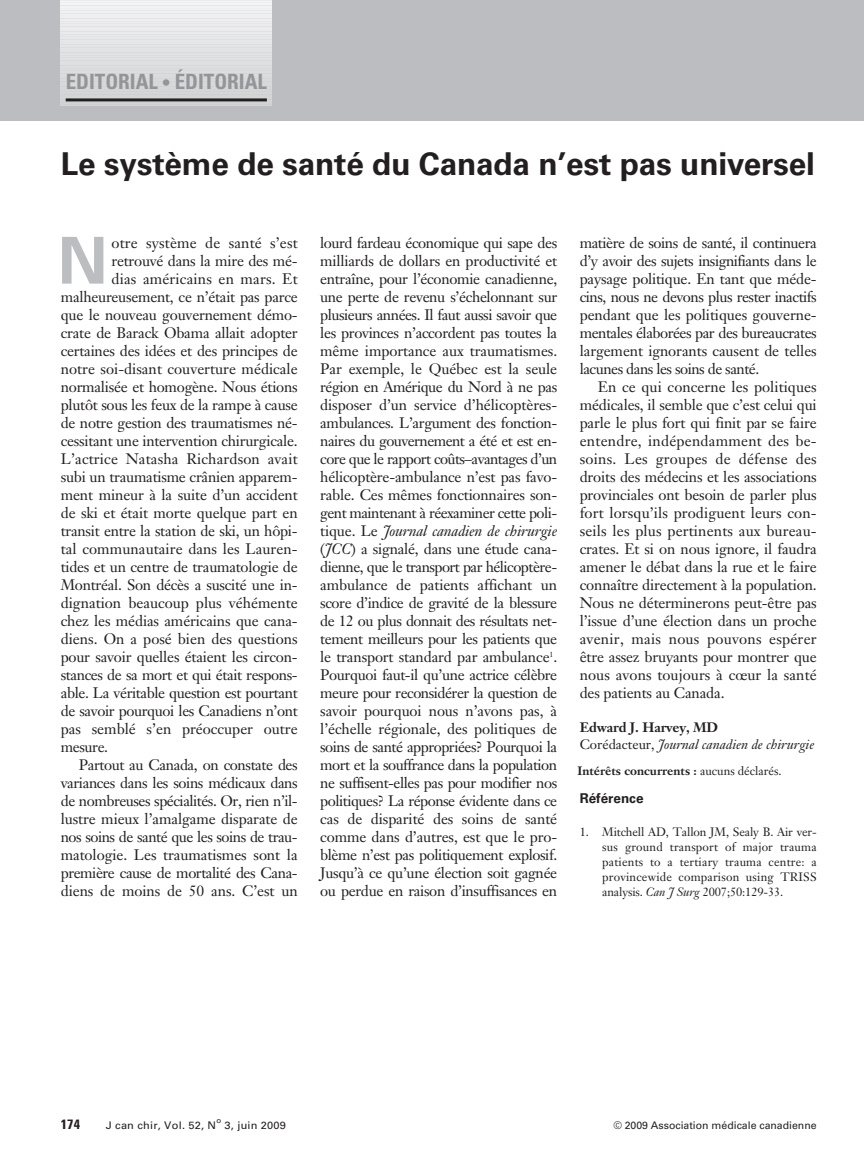
<style>
.page{position:relative;width:864px;height:1175px;background:#fff}
.page>*{position:absolute;margin:0;border:0;box-sizing:border-box;transform-origin:0 0}
.t1{font:700 64.65px "Univers";color:#bcbdc0}
.t2{font:700 31.5px "Univers";letter-spacing:-.005em;color:#231f20}
.t3{font:700 condensed 21px "Univers";color:#939598}
.t4{font:15px/18px "Janson Text";letter-spacing:-.015em;color:#231f20;text-align:justify}
.t5{font:15px "Janson Text";letter-spacing:.01em;color:#231f20}
.t6{font:15px "Janson Text";letter-spacing:.005em;color:#231f20}
.t7{font:italic 13.5px/16.5px "Janson Text";color:#231f20}
.t8{font:700 13.5px "Univers";color:#231f20}
.t9{font:700 condensed 13.5px "Univers";color:#231f20;scale:1.05 1}
.t10{font:12px/15px "Janson Text";letter-spacing:.015em;color:#231f20;text-align:justify}
.t11{font:700 12px "Janson Text";color:#231f20}
.t12{font:10.5px "Univers";color:#231f20}
.t13{font:10.5px "Univers";color:#231f20;scale:1.05 1}
.t14{font:7.5px "Univers";color:#231f20;scale:1.05 1}
.s1{font-size:18px}
.s2{font-style:italic}
.s3{font-weight:700;font-style:normal}
.s4{font-style:normal}
.s5{font-weight:400}
</style>
<div class="page">
<div style="left:0;top:0;width:864px;height:120px;background:#bcbdc0"></div>
<hr style="left:61px;top:104px;width:210px;height:2px;background:#d1d2d4">
<hr style="left:61px;top:102px;width:210px;height:3px;background:#d2d3d5">
<svg style="left:61px;top:100px;width:210px;height:2px"></svg>
<hr style="left:61px;top:97px;width:210px;height:3px;background:#d4d5d7">
<hr style="left:61px;top:94px;width:210px;height:3px;background:#d4d5d7">
<hr style="left:61px;top:91px;width:210px;height:4px;background:#d5d6d8">
<hr style="left:61px;top:89px;width:210px;height:3px;background:#d6d7d9">
<hr style="left:61px;top:86px;width:210px;height:3px;background:#d7d8da">
<hr style="left:61px;top:83px;width:210px;height:4px;background:#d8d9db">
<hr style="left:61px;top:81px;width:210px;height:3px;background:#d8d9db">
<hr style="left:61px;top:78px;width:210px;height:4px;background:#d9dadc">
<hr style="left:61px;top:76px;width:210px;height:3px;background:#dadbdd">
<hr style="left:61px;top:73px;width:210px;height:3px;background:#dbdcde">
<hr style="left:61px;top:70px;width:210px;height:4px;background:#dcdddf">
<hr style="left:61px;top:68px;width:210px;height:3px;background:#dcdddf">
<hr style="left:61px;top:65px;width:210px;height:4px;background:#dddee0">
<hr style="left:61px;top:63px;width:210px;height:3px;background:#dedfe1">
<hr style="left:61px;top:60px;width:210px;height:3px;background:#dfe0e2">
<hr style="left:61px;top:57px;width:210px;height:4px;background:#e0e1e3">
<hr style="left:61px;top:55px;width:210px;height:3px;background:#e1e2e4">
<hr style="left:61px;top:52px;width:210px;height:3px;background:#e1e2e4">
<hr style="left:61px;top:50px;width:210px;height:3px;background:#e2e3e5">
<hr style="left:61px;top:47px;width:210px;height:3px;background:#e3e4e6">
<hr style="left:61px;top:44px;width:210px;height:4px;background:#e4e5e7">
<hr style="left:61px;top:42px;width:210px;height:3px;background:#e5e6e8">
<hr style="left:61px;top:39px;width:210px;height:3px;background:#e6e7e9">
<hr style="left:61px;top:36px;width:210px;height:4px;background:#e7e8e9">
<hr style="left:61px;top:34px;width:210px;height:3px;background:#e8e9ea">
<hr style="left:61px;top:31px;width:210px;height:4px;background:#e9eaeb">
<hr style="left:61px;top:29px;width:210px;height:3px;background:#eaebec">
<hr style="left:61px;top:26px;width:210px;height:3px;background:#ebebed">
<hr style="left:61px;top:23px;width:210px;height:4px;background:#ececee">
<hr style="left:61px;top:21px;width:210px;height:3px;background:#ededee">
<hr style="left:61px;top:18px;width:210px;height:4px;background:#eeeeef">
<hr style="left:61px;top:16px;width:210px;height:3px;background:#efeff0">
<hr style="left:61px;top:13px;width:210px;height:3px;background:#f0f0f1">
<hr style="left:61px;top:10px;width:210px;height:4px;background:#f0f1f2">
<hr style="left:61px;top:8px;width:210px;height:3px;background:#f1f2f3">
<hr style="left:61px;top:5px;width:210px;height:3px;background:#f2f3f4">
<svg style="left:61px;top:3px;width:210px;height:3px"></svg>
<hr style="left:61px;top:0;width:210px;height:3px;background:#f4f5f5">
<hr style="left:66px;top:98px;width:201px;height:3px;background:#231f20">
<h3 class="t3" style="left:66px;top:74px;width:203px">EDITORIAL <span class="s1">•</span> ÉDITORIAL</h3>
<h2 class="t2" style="left:61px;top:152px;width:756px">Le système de santé du Canada n’est pas universel</h2>
<h1 class="t1" style="left:57px;top:237px;width:52px">N</h1>
<p class="t5" style="left:112px;top:236px;width:188px">otre système de santé s’est</p>
<p class="t4" style="left:112px;top:253px;width:188px">retrouvé dans la mire des mé-</p>
<p class="t5" style="left:112px;top:272px;width:188px">dias américains en mars. Et</p>
<p class="t4" style="left:61px;top:289px;width:239px">malheureusement, ce n’était pas parce</p>
<p class="t4" style="left:61px;top:307px;width:238px">que le nouveau gouvernement démo-</p>
<p class="t4" style="left:61px;top:325px;width:239px">crate de Barack Obama allait adopter</p>
<p class="t4" style="left:61px;top:343px;width:239px">certaines des idées et des principes de</p>
<p class="t4" style="left:61px;top:361px;width:238px">notre soi-disant couverture médicale</p>
<p class="t4" style="left:61px;top:379px;width:239px">normalisée et homogène. Nous étions</p>
<p class="t4" style="left:61px;top:397px;width:239px">plutôt sous les feux de la rampe à cause</p>
<p class="t4" style="left:61px;top:415px;width:239px">de notre gestion des traumatismes né-</p>
<p class="t4" style="left:61px;top:433px;width:239px">cessitant une intervention chirurgicale.</p>
<p class="t5" style="left:61px;top:452px;width:238px">L’actrice Natasha Richardson avait</p>
<p class="t4" style="left:61px;top:469px;width:239px">subi un traumatisme crânien apparem-</p>
<p class="t4" style="left:61px;top:487px;width:239px">ment mineur à la suite d’un accident</p>
<p class="t4" style="left:61px;top:505px;width:239px">de ski et était morte quelque part en</p>
<p class="t4" style="left:61px;top:523px;width:239px">transit entre la station de ski, un hôpi-</p>
<p class="t6" style="left:61px;top:542px;width:238px">tal communautaire dans les Lauren-</p>
<p class="t4" style="left:61px;top:559px;width:239px">tides et un centre de traumatologie de</p>
<p class="t4" style="left:61px;top:577px;width:238px">Montréal. Son décès a suscité une in-</p>
<p class="t4" style="left:61px;top:595px;width:239px">dignation beaucoup plus véhémente</p>
<p class="t4" style="left:61px;top:613px;width:239px">chez les médias américains que cana-</p>
<p class="t4" style="left:61px;top:631px;width:239px">diens. On a posé bien des questions</p>
<p class="t4" style="left:61px;top:649px;width:239px">pour savoir quelles étaient les circon-</p>
<p class="t4" style="left:61px;top:667px;width:238px">stances de sa mort et qui était respons-</p>
<p class="t4" style="left:61px;top:685px;width:238px">able. La véritable question est pourtant</p>
<p class="t4" style="left:61px;top:703px;width:238px">de savoir pourquoi les Canadiens n’ont</p>
<p class="t4" style="left:61px;top:721px;width:239px">pas semblé s’en préoccuper outre</p>
<p class="t4" style="left:61px;top:739px;width:49px">mesure.</p>
<p class="t4" style="left:79px;top:757px;width:220px">Partout au Canada, on constate des</p>
<p class="t4" style="left:61px;top:775px;width:239px">variances dans les soins médicaux dans</p>
<p class="t4" style="left:61px;top:793px;width:238px">de nombreuses spécialités. Or, rien n’il-</p>
<p class="t4" style="left:61px;top:811px;width:239px">lustre mieux l’amalgame disparate de</p>
<p class="t4" style="left:61px;top:829px;width:238px">nos soins de santé que les soins de trau-</p>
<p class="t4" style="left:61px;top:847px;width:238px">matologie. Les traumatismes sont la</p>
<p class="t4" style="left:61px;top:865px;width:239px">première cause de mortalité des Cana-</p>
<p class="t4" style="left:61px;top:883px;width:239px">diens de moins de 50 ans. C’est un</p>
<p class="t4" style="left:320px;top:235px;width:239px">lourd fardeau économique qui sape des milliards de dollars en productivité et entraîne, pour l’économie canadienne, une perte de revenu s’échelonnant sur plusieurs années. Il faut aussi savoir que les provinces n’accordent pas toutes la même importance aux traumatismes.<br>Par exemple, le Québec est la seule région en Amérique du Nord à ne pas disposer d’un service d’hélicoptères&shy;ambulances. L’argument des fonction&shy;naires du gouvernement a été et est en&shy;core que le rapport coûts–avantages d’un hélicoptère-ambulance n’est pas favo&shy;rable. Ces mêmes fonctionnaires son&shy;gent maintenant à réexaminer cette poli&shy;tique. Le <span class="s2">Journal canadien de chirurgie </span>(<span class="s2">JCC</span>) a signalé, dans une étude cana&shy;dienne, que le transport par hélicoptère&shy;ambulance de patients affichant un score d’indice de gravité de la blessure de 12 ou plus donnait des résultats net&shy;tement meilleurs pour les patients que le transport standard par ambulance<sup>1</sup>.<br>Pourquoi faut-il qu’une actrice célèbre meure pour reconsidérer la question de savoir pourquoi nous n’avons pas, à l’échelle régionale, des politiques de soins de santé appropriées? Pourquoi la mort et la souffrance dans la population ne suffisent-elles pas pour modifier nos politiques? La réponse évidente dans ce cas de disparité des soins de santé comme dans d’autres, est que le pro&shy;blème n’est pas politiquement explosif.<br>Jusqu’à ce qu’une élection soit gagnée ou perdue en raison d’insuffisances en</p>
<p class="t4" style="left:580px;top:235px;width:238px">matière de soins de santé, il continuera d’y avoir des sujets insignifiants dans le paysage politique. En tant que méde&shy;cins, nous ne devons plus rester inactifs pendant que les politiques gouverne&shy;mentales élaborées par des bureaucrates largement ignorants causent de telles lacunes dans les soins de santé.</p>
<p class="t4" style="left:580px;top:379px;width:239px;text-indent:18px">En ce qui concerne les politiques médicales, il semble que c’est celui qui parle le plus fort qui finit par se faire entendre, indépendamment des be&shy;soins. Les groupes de défense des droits des médecins et les associations provinciales ont besoin de parler plus fort lorsqu’ils prodiguent leurs con&shy;seils les plus pertinents aux bureau&shy;crates. Et si on nous ignore, il faudra amener le débat dans la rue et le faire connaître directement à la population.<br>Nous ne déterminerons peut-être pas l’issue d’une élection dans un proche avenir, mais nous pouvons espérer être assez bruyants pour montrer que nous avons toujours à cœur la santé des patients au Canada.</p>
<p class="t7" style="left:580px;top:721px;width:236px"><span class="s3">Edward J. Harvey, MD<br></span><span class="s4">Corédacteur,</span> Journal canadien de chirurgie</p>
<p class="t11" style="left:578px;top:766px;width:206px">Intérêts concurrents : <span class="s5">aucuns déclarés.</span></p>
<p class="t8" style="left:580px;top:793px;width:65px">Référence</p>
<p class="t10" style="left:602px;top:825px;width:216px;text-indent:-22px">1. Mitchell AD, Tallon JM, Sealy B. Air ver&shy;sus ground transport of major trauma patients to a tertiary trauma centre: a provincewide comparison using TRISS analysis. <span class="s2">Can J Surg</span> 2007;50:129-33.</p>
<p class="t14" style="left:216px;top:1118px;width:6px">o</p>
<p class="t9" style="left:61px;top:1119px;width:20px">174</p>
<p class="t13" style="left:106px;top:1121px;width:107px">J can chir, Vol. 52, N</p>
<p class="t13" style="left:225px;top:1121px;width:60px">3, juin 2009</p>
<p class="t12" style="left:613px;top:1121px;width:205px">© 2009 Association médicale canadienne</p>
</div>
